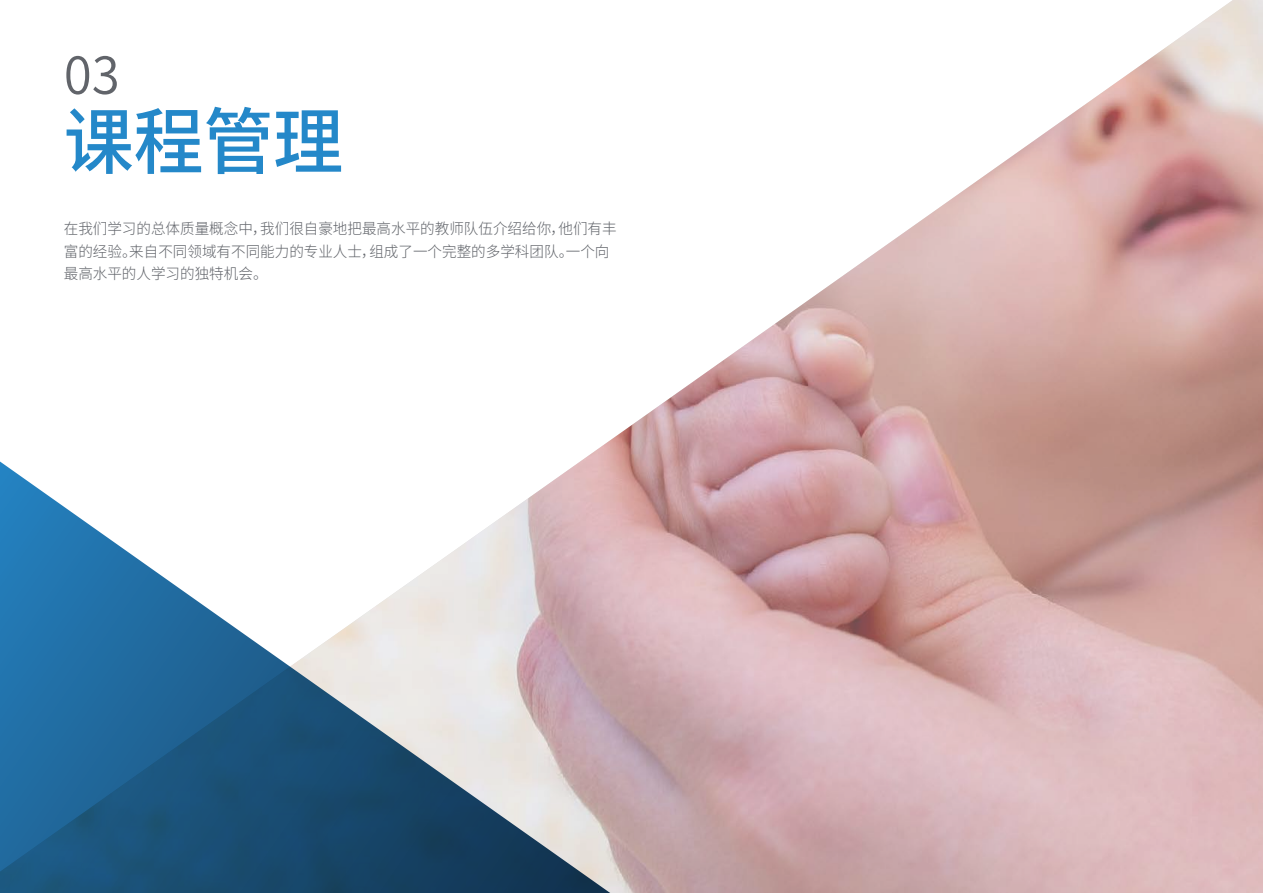
<style>
.page{position:relative;width:1263px;height:893px;background:#fff}
.page>*{position:absolute;margin:0;border:0;box-sizing:border-box;transform-origin:0 0}
.t1{font:500 72px "Source Han Sans CN";color:#2488c9}
.t2{font:52.5px "Source Han Sans CN";color:#61646a}
.t3{font:300 15px/22.5px "Source Han Sans CN";color:#61646a}
</style>
<div class="page">
<img style="left:602px;top:0;width:661px;height:893px">
<svg style="left:0;top:446px;width:640px;height:447px"></svg>
<h2 class="t2" style="left:64px;top:45px;width:57px">03</h2>
<h1 class="t1" style="left:64px;top:101px;width:281px">课程管理</h1>
<p class="t3" style="left:64px;top:218px;width:554px">在我们学习的总体质量概念中，我们很自豪地把最高水平的教师队伍介绍给你，他们有丰富的经验。来自不同领域有不同能力的专业人士，组成了一个完整的多学科团队。一个向最高水平的人学习的独特机会。</p>
</div>
